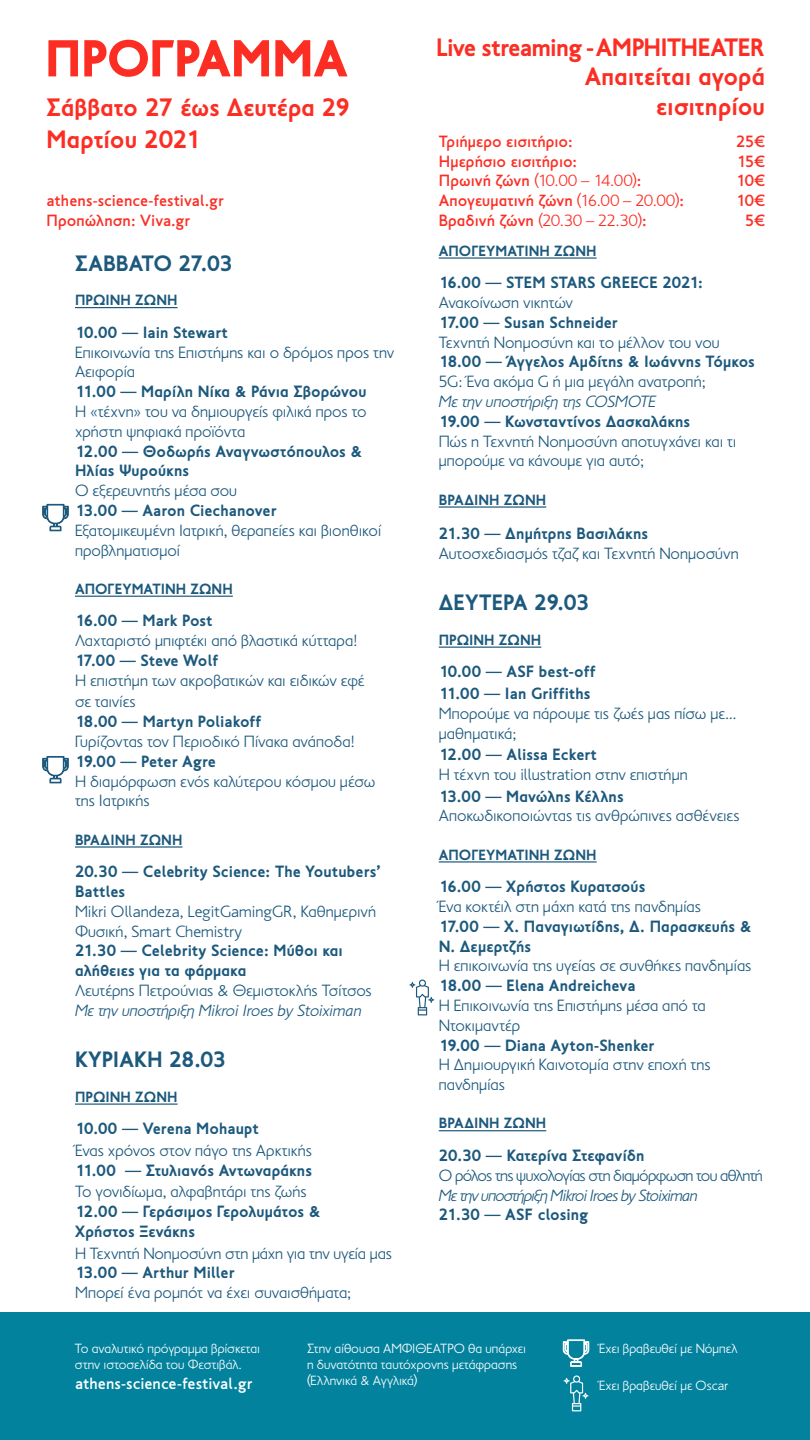
<style>
.page{position:relative;width:810px;height:1440px;background:#fff}
.page>*{position:absolute;margin:0;border:0;box-sizing:border-box;transform-origin:0 0}
.t1{font:900 52.5px "PF Transport";letter-spacing:-.01em;color:#fc2e24}
.t2{font:700 25.5px/29.2px "PF Transport";letter-spacing:-.005em;color:#fc2e24;text-align:right}
.t3{font:700 22.5px "PF Transport";letter-spacing:-.005em;color:#1c597d}
.t4{font:300 16.5px/19.8px "PF Transport";color:#1c597d}
.t5{font:700 16.5px/19.8px "PF Transport";letter-spacing:.005em;color:#1c597d}
.t6{font:500 16.5px/19.8px "PF Transport";letter-spacing:.005em;color:#fc2e24}
.t7{font:italic 300 16.5px "PF Transport";letter-spacing:-.025em;color:#1c597d}
.t8{font:300 16.5px "PF Transport";letter-spacing:-.005em;color:#fc2e24}
.t9{font:300 16.5px "PF Transport";letter-spacing:-.04em;color:#1c597d}
.t10{font:italic 300 16.5px "PF Transport";letter-spacing:-.05em;color:#1c597d}
.t11{font:500 16.5px "PF Transport";color:#fff}
.t12{font:700 15px "PF Transport";letter-spacing:.005em;color:#1c597d}
.t13{font:300 13.5px/16.2px "PF Transport";color:#fff}
.s1{font-weight:500}
.s2{font-weight:300}
</style>
<div class="page">
<div style="left:0;top:1312px;width:809px;height:128px;background:#03829e"></div>
<hr style="left:75px;top:307px;width:103px;height:1px;background:#1c597d">
<hr style="left:75px;top:596px;width:158px;height:1px;background:#1c597d">
<hr style="left:75px;top:846px;width:108px;height:2px;background:#1c597d">
<hr style="left:75px;top:1104px;width:103px;height:1px;background:#1c597d">
<hr style="left:439px;top:257px;width:158px;height:2px;background:#1c597d">
<hr style="left:439px;top:506px;width:107px;height:2px;background:#1c597d">
<hr style="left:439px;top:647px;width:102px;height:1px;background:#1c597d">
<hr style="left:439px;top:861px;width:158px;height:2px;background:#1c597d">
<hr style="left:439px;top:1130px;width:107px;height:1px;background:#1c597d">
<svg style="left:409px;top:979px;width:25px;height:36px"></svg>
<svg style="left:42px;top:756px;width:27px;height:28px"></svg>
<svg style="left:42px;top:504px;width:27px;height:28px"></svg>
<svg style="left:564px;top:1375px;width:24px;height:36px"></svg>
<svg style="left:563px;top:1339px;width:27px;height:28px"></svg>
<h1 class="t1" style="left:45px;top:28px;width:304px">ΠΡΟΓΡΑΜΜΑ</h1>
<h2 class="t2" style="left:46px;top:91px;width:305px;line-height:32.4px;text-align:left">Σάββατο 27 έως Δευτέρα 29<br>Μαρτίου 2021</h2>
<p class="t6" style="left:46px;top:190px;width:179px">athens-science-festival.gr<br>Προπώληση: Viva.gr</p>
<h3 class="t3" style="left:75px;top:250px;width:159px">ΣΑΒΒΑΤΟ 27.03</h3>
<p class="t12" style="left:75px;top:292px;width:104px">ΠΡΩΙΝΗ ΖΩΝΗ</p>
<p class="t5" style="left:75px;top:322px;width:154px">10.00 ― Iain Stewart</p>
<p class="t4" style="left:75px;top:342px;width:321px">Επικοινωνία της Επιστήμης και ο δρόμος προς την<br>Αειφορία</p>
<p class="t5" style="left:75px;top:382px;width:293px">11.00 ― Μαρίλη Νίκα &amp; Ράνια Σβορώνου</p>
<p class="t4" style="left:75px;top:402px;width:293px">Η «τέχνη» του να δημιουργείς φιλικά προς το χρήστη ψηφιακά προϊόντα</p>
<p class="t5" style="left:75px;top:441px;width:289px">12.00 ― Θοδωρής Αναγνωστόπουλος &amp;<br>Ηλίας Ψυρούκης</p>
<p class="t4" style="left:75px;top:481px;width:164px">Ο εξερευνητής μέσα σου</p>
<p class="t5" style="left:75px;top:501px;width:203px">13.00 ― Aaron Ciechanover</p>
<p class="t4" style="left:75px;top:520px;width:308px">Εξατομικευμένη Ιατρική, θεραπείες και βιοηθικοί προβληματισμοί</p>
<p class="t12" style="left:75px;top:580px;width:159px">ΑΠΟΓΕΥΜΑΤΙΝΗ ΖΩΝΗ</p>
<p class="t5" style="left:75px;top:611px;width:139px">16.00 ― Mark Post</p>
<p class="t4" style="left:75px;top:631px;width:284px">Λαχταριστό μπιφτέκι από βλαστικά κύτταρα!</p>
<p class="t5" style="left:75px;top:651px;width:145px">17.00 ― Steve Wolf</p>
<p class="t4" style="left:75px;top:670px;width:291px;line-height:21.6px">Η επιστήμη των ακροβατικών και ειδικών εφέ σε ταινίες</p>
<p class="t5" style="left:75px;top:712px;width:188px">18.00 ― Μartyn Poliakoff</p>
<p class="t4" style="left:75px;top:732px;width:281px">Γυρίζοντας τον Περιοδικό Πίνακα ανάποδα!</p>
<p class="t5" style="left:75px;top:751px;width:142px">19.00 ― Peter Agre</p>
<p class="t4" style="left:75px;top:771px;width:302px">Η διαμόρφωση ενός καλύτερου κόσμου μέσω της Ιατρικής</p>
<p class="t12" style="left:75px;top:831px;width:109px">ΒΡΑΔΙΝΗ ΖΩΝΗ</p>
<p class="t5" style="left:75px;top:862px;width:308px">20.30 ― Celebrity Science: The Youtubers’<br>Battles</p>
<p class="t4" style="left:75px;top:901px;width:302px">Mikri Ollandeza, LegitGamingGR, Καθημερινή<br>Φυσική, Smart Chemistry</p>
<p class="t5" style="left:75px;top:941px;width:269px">21.30 ― Celebrity Science: Μύθοι και αλήθειες για τα φάρμακα</p>
<p class="t4" style="left:75px;top:981px;width:298px">Λευτέρης Πετρούνιας &amp; Θεμιστοκλής Τσίτσος</p>
<p class="t7" style="left:75px;top:1001px;width:288px">Με την υποστήριξη Mikroi Iroes by Stoiximan</p>
<h3 class="t3" style="left:75px;top:1047px;width:153px">ΚΥΡΙΑΚΗ 28.03</h3>
<p class="t12" style="left:75px;top:1088px;width:104px">ΠΡΩΙΝΗ ΖΩΝΗ</p>
<p class="t5" style="left:75px;top:1119px;width:185px">10.00 ― Verena Mohaupt</p>
<p class="t4" style="left:75px;top:1141px;width:238px">Ένας χρόνος στον πάγο της Αρκτικής</p>
<p class="t5" style="left:75px;top:1160px;width:239px">11.00 ― Στυλιανός Αντωναράκης</p>
<p class="t4" style="left:75px;top:1182px;width:233px">Το γονιδίωμα, αλφαβητάρι της ζωής</p>
<p class="t5" style="left:75px;top:1202px;width:247px">12.00 ― Γεράσιμος Γερολυμάτος &amp;<br>Χρήστος Ξενάκης</p>
<p class="t4" style="left:75px;top:1243px;width:318px">Η Τεχνητή Νοημοσύνη στη μάχη για την υγεία μας</p>
<p class="t5" style="left:75px;top:1263px;width:161px">13.00 ― Arthur Miller</p>
<p class="t4" style="left:75px;top:1283px;width:278px">Μπορεί ένα ρομπότ να έχει συναισθήματα;</p>
<h2 class="t2" style="left:436px;top:33px;width:331px">Live streaming - AMPHITHEATER<br>Απαιτείται αγορά<br>εισιτηρίου</h2>
<p class="t6" style="left:439px;top:131px;width:136px">Τριήμερο εισιτήριο:</p>
<p class="t6" style="left:736px;top:131px;width:30px">25€</p>
<p class="t6" style="left:439px;top:151px;width:140px">Ημερήσιο εισιτήριο:</p>
<p class="t6" style="left:736px;top:151px;width:30px">15€</p>
<p class="t8" style="left:439px;top:172px;width:205px"><span class="s1">Πρωινή ζώνη</span> (10.00 – 14.00)<span class="s1">:</span></p>
<p class="t6" style="left:736px;top:171px;width:31px">10€</p>
<p class="t6" style="left:439px;top:191px;width:247px">Απογευματινή ζώνη <span class="s2">(16.00 – 20.00)</span>:</p>
<p class="t6" style="left:736px;top:191px;width:31px">10€</p>
<p class="t8" style="left:439px;top:211px;width:210px"><span class="s1">Βραδινή ζώνη</span> (20.30 – 22.30)<span class="s1">:</span></p>
<p class="t6" style="left:745px;top:211px;width:21px">5€</p>
<p class="t12" style="left:439px;top:242px;width:159px">ΑΠΟΓΕΥΜΑΤΙΝΗ ΖΩΝΗ</p>
<p class="t5" style="left:439px;top:273px;width:266px">16.00 ― STEM STARS GREECE 2021:</p>
<p class="t4" style="left:439px;top:293px;width:136px">Ανακοίνωση νικητών</p>
<p class="t5" style="left:439px;top:312px;width:181px">17.00 ― Susan Schneider</p>
<p class="t4" style="left:439px;top:332px;width:282px">Τεχνητή Νοημοσύνη και το μέλλον του νου</p>
<p class="t5" style="left:439px;top:352px;width:318px">18.00 ― Άγγελος Αμδίτης &amp; Ιωάννης Τόμκος</p>
<p class="t4" style="left:439px;top:372px;width:269px">5G: Ένα ακόμα G ή μια μεγάλη ανατροπή;</p>
<p class="t7" style="left:439px;top:392px;width:219px">Με την υποστήριξη της COSMOTE</p>
<p class="t5" style="left:439px;top:411px;width:253px">19.00 ― Κωνσταντίνος Δασκαλάκης</p>
<p class="t4" style="left:439px;top:431px;width:299px">Πώς η Τεχνητή Νοημοσύνη αποτυγχάνει και τι μπορούμε να κάνουμε για αυτό;</p>
<p class="t12" style="left:439px;top:491px;width:109px">ΒΡΑΔΙΝΗ ΖΩΝΗ</p>
<p class="t5" style="left:439px;top:524px;width:211px">21.30 ― Δημήτρης Βασιλάκης</p>
<p class="t4" style="left:439px;top:544px;width:301px">Αυτοσχεδιασμός τζαζ και Τεχνητή Νοημοσύνη</p>
<h3 class="t3" style="left:439px;top:590px;width:152px">ΔΕΥΤΕΡΑ 29.03</h3>
<p class="t12" style="left:439px;top:631px;width:104px">ΠΡΩΙΝΗ ΖΩΝΗ</p>
<p class="t5" style="left:439px;top:661px;width:158px;line-height:21.6px">10.00 ― ΑSF best-off<br>11.00 ― Ian Griffiths</p>
<p class="t4" style="left:439px;top:703px;width:300px">Μπορούμε να πάρουμε τις ζωές μας πίσω με... μαθηματικά;</p>
<p class="t5" style="left:439px;top:745px;width:160px">12.00 ― Alissa Eckert</p>
<p class="t4" style="left:439px;top:765px;width:251px">Η τέχνη του illustration στην επιστήμη</p>
<p class="t5" style="left:439px;top:786px;width:186px">13.00 ― Μανώλης Κέλλης</p>
<p class="t4" style="left:439px;top:806px;width:302px">Αποκωδικοποιώντας τις ανθρώπινες ασθένειες</p>
<p class="t12" style="left:439px;top:846px;width:159px">ΑΠΟΓΕΥΜΑΤΙΝΗ ΖΩΝΗ</p>
<p class="t5" style="left:439px;top:877px;width:208px">16.00 ― Χρήστος Κυρατσούς</p>
<p class="t4" style="left:439px;top:897px;width:264px">Ένα κοκτέιλ στη μάχη κατά της πανδημίας</p>
<p class="t5" style="left:439px;top:916px;width:314px">17.00 ― Χ. Παναγιωτίδης, Δ. Παρασκευής &amp;<br>Ν. Δεμερτζής</p>
<p class="t4" style="left:439px;top:956px;width:314px">Η επικοινωνία της υγείας σε συνθήκες πανδημίας</p>
<p class="t5" style="left:439px;top:976px;width:198px">18.00 ― Elena Andreicheva</p>
<p class="t4" style="left:439px;top:996px;width:269px">H Επικοινωνία της Επιστήμης μέσα από τα<br>Ντοκιμαντέρ</p>
<p class="t5" style="left:439px;top:1035px;width:217px">19.00 ― Diana Ayton-Shenker</p>
<p class="t4" style="left:439px;top:1055px;width:273px">Η Δημιουργική Καινοτομία στην εποχή της πανδημίας</p>
<p class="t12" style="left:439px;top:1115px;width:109px">ΒΡΑΔΙΝΗ ΖΩΝΗ</p>
<p class="t5" style="left:439px;top:1145px;width:207px">20.30 ― Κατερίνα Στεφανίδη</p>
<p class="t9" style="left:439px;top:1166px;width:326px">Ο ρόλος της ψυχολογίας στη διαμόρφωση του αθλητή</p>
<p class="t10" style="left:439px;top:1186px;width:260px">Με την υποστήριξη Mikroi Iroes by Stoiximan</p>
<p class="t5" style="left:439px;top:1205px;width:151px">21.30 ― ASF closing</p>
<p class="t13" style="left:75px;top:1340px;width:187px">Το αναλυτικό πρόγραμμα βρίσκεται στην ιστοσελίδα του Φεστιβάλ.</p>
<p class="t11" style="left:75px;top:1374px;width:179px">athens-science-festival.gr</p>
<p class="t13" style="left:307px;top:1340px;width:220px">Στην αίθουσα ΑΜΦΙΘΕΑΤΡΟ θα υπάρχει η δυνατότητα ταυτόχρονης μετάφρασης (Ελληνικά &amp; Αγγλικά)</p>
<p class="t13" style="left:599px;top:1340px;width:140px">Έχει βραβευθεί με Νόμπελ</p>
<p class="t13" style="left:599px;top:1377px;width:131px">Έχει βραβευθεί με Oscar</p>
</div>
